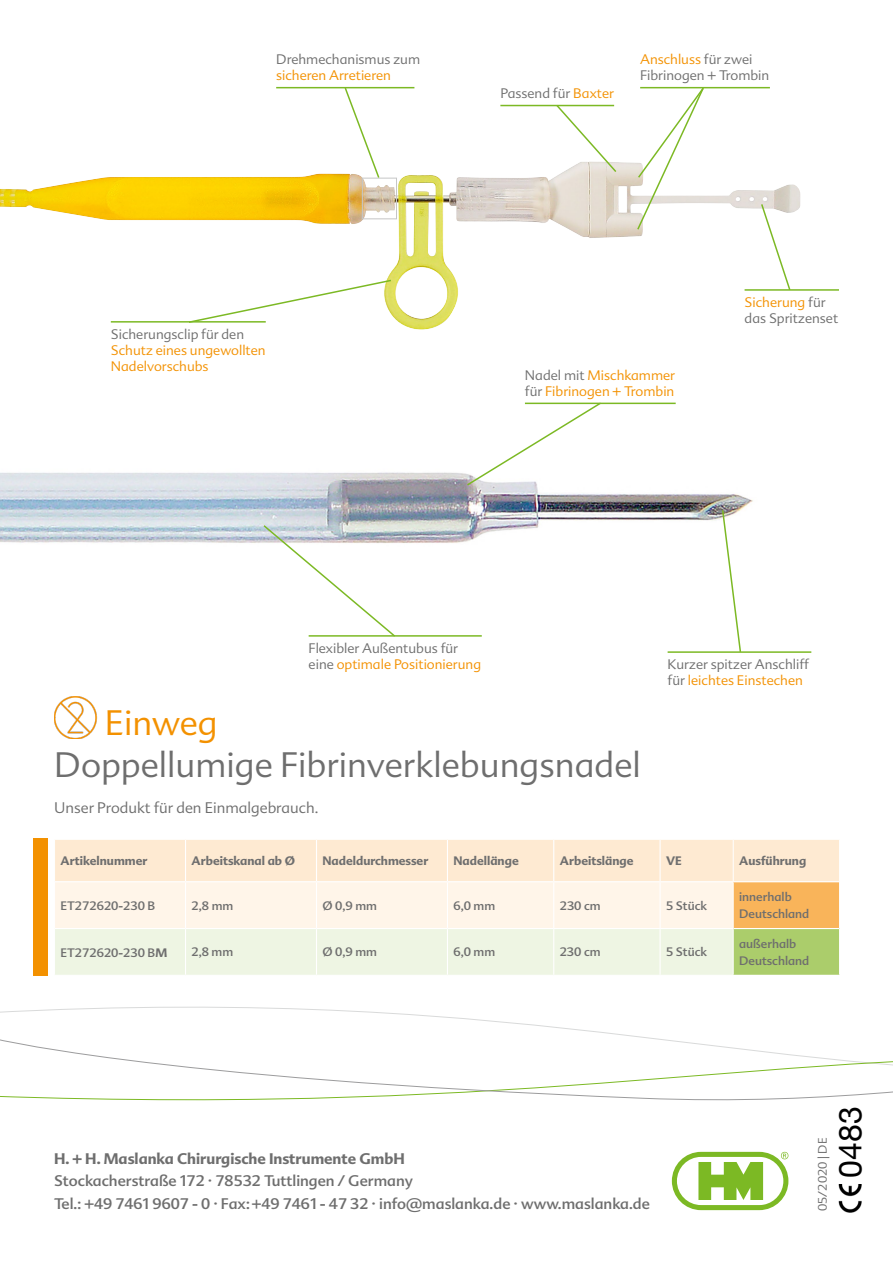
<style>
.page{position:relative;width:893px;height:1263px;background:#fff}
.page>*{position:absolute;margin:0;border:0;box-sizing:border-box;transform-origin:0 0}
.t1{font:300 34.5px "Advert";color:#6e6e6e}
.t2{font:300 34.5px "Advert";color:#f39100}
.t3{font:31.95px "Helvetica Neue";color:#000}
.t4{font:15px/22.5px "Advert";color:#6e6e6e}
.t5{font:700 15px "Advert";color:#6e6e6e}
.t6{font:300 15px "Advert";color:#6e6e6e}
.t7{font:300 13.5px/16.2px "Advert";color:#6e6e6e}
.t8{font:300 13.5px/16.2px "Advert";color:#f39100}
.t9{font:12px/16.5px "Advert";color:#6e6e6e}
.t10{font:700 12px "Advert";color:#6e6e6e}
.t11{font:300 12px "Advert";color:#6e6e6e}
.s1{color:#f39100}
.s2{color:#6e6e6e}
.s3{font-weight:700}
</style>
<div class="page">
<svg style="left:672px;top:1152px;width:116px;height:58px"></svg>
<svg style="left:0;top:1009px;width:893px;height:92px"></svg>
<div style="left:34px;top:839px;width:14px;height:137px;background:#f39100"></div>
<svg style="left:55px;top:840px;width:784px;height:135px"></svg>
<div style="left:733px;top:928px;width:106px;height:47px;background:#abcd6b"></div>
<hr style="left:733px;top:840px;width:1px;height:41px;background:#fff">
<hr style="left:733px;top:882px;width:1px;height:46px;background:#fff">
<hr style="left:733px;top:929px;width:1px;height:46px;background:#fff">
<hr style="left:185px;top:840px;width:1px;height:41px;background:#fff">
<hr style="left:316px;top:840px;width:1px;height:41px;background:#fff">
<hr style="left:447px;top:840px;width:1px;height:41px;background:#fff">
<hr style="left:553px;top:840px;width:1px;height:41px;background:#fff">
<hr style="left:659px;top:840px;width:2px;height:41px;background:#fff">
<hr style="left:185px;top:882px;width:1px;height:46px;background:#fff">
<hr style="left:316px;top:882px;width:1px;height:46px;background:#fff">
<hr style="left:447px;top:882px;width:1px;height:46px;background:#fff">
<hr style="left:553px;top:882px;width:1px;height:46px;background:#fff">
<hr style="left:659px;top:882px;width:2px;height:46px;background:#fff">
<hr style="left:185px;top:929px;width:1px;height:46px;background:#fff">
<hr style="left:316px;top:929px;width:1px;height:46px;background:#fff">
<hr style="left:447px;top:929px;width:1px;height:46px;background:#fff">
<hr style="left:553px;top:929px;width:1px;height:46px;background:#fff">
<hr style="left:659px;top:929px;width:2px;height:46px;background:#fff">
<hr style="left:55px;top:881px;width:131px;height:1px;background:#fff">
<hr style="left:186px;top:881px;width:130px;height:1px;background:#fff">
<hr style="left:316px;top:881px;width:131px;height:1px;background:#fff">
<hr style="left:447px;top:881px;width:107px;height:1px;background:#fff">
<hr style="left:554px;top:881px;width:106px;height:1px;background:#fff">
<hr style="left:660px;top:881px;width:73px;height:1px;background:#fff">
<hr style="left:733px;top:881px;width:106px;height:1px;background:#fff">
<hr style="left:55px;top:928px;width:131px;height:1px;background:#fff">
<hr style="left:186px;top:928px;width:130px;height:1px;background:#fff">
<hr style="left:316px;top:928px;width:131px;height:1px;background:#fff">
<hr style="left:447px;top:928px;width:107px;height:1px;background:#fff">
<hr style="left:554px;top:928px;width:106px;height:1px;background:#fff">
<hr style="left:660px;top:928px;width:73px;height:1px;background:#fff">
<hr style="left:733px;top:928px;width:106px;height:1px;background:#fff">
<img style="left:0;top:472px;width:753px;height:71px">
<img style="left:0;top:162px;width:800px;height:168px">
<img style="left:839px;top:1185px;width:23px;height:27px">
<img style="left:54px;top:696px;width:43px;height:43px">
<div style="left:362px;top:178px;width:35px;height:41px;border:1px solid #c5c6c6"></div>
<hr style="left:500px;top:105px;width:114px;height:1px;background:#7cb924">
<svg style="left:555px;top:104px;width:63px;height:70px"></svg>
<hr style="left:668px;top:651px;width:143px;height:2px;background:#7cb924">
<hr style="left:525px;top:403px;width:151px;height:1px;background:#7cb924">
<hr style="left:276px;top:87px;width:138px;height:1px;background:#7cb924">
<hr style="left:640px;top:87px;width:130px;height:1px;background:#7cb924">
<hr style="left:309px;top:635px;width:173px;height:2px;background:#7cb924">
<hr style="left:111px;top:321px;width:155px;height:2px;background:#7cb924">
<hr style="left:745px;top:289px;width:94px;height:2px;background:#7cb924">
<svg style="left:721px;top:509px;width:21px;height:144px"></svg>
<svg style="left:465px;top:402px;width:138px;height:85px"></svg>
<svg style="left:343px;top:86px;width:38px;height:93px"></svg>
<svg style="left:262px;top:524px;width:135px;height:113px"></svg>
<svg style="left:187px;top:279px;width:206px;height:45px"></svg>
<svg style="left:760px;top:202px;width:32px;height:90px"></svg>
<svg style="left:636px;top:86px;width:69px;height:145px"></svg>
<p class="t7" style="left:276px;top:52px;width:145px">Drehmechanismus zum</p>
<p class="t8" style="left:276px;top:68px;width:116px">sicheren Arretieren</p>
<p class="t7" style="left:111px;top:326px;width:135px">Sicherungsclip für den</p>
<p class="t8" style="left:111px;top:342px;width:156px">Schutz eines ungewollten<br>Nadelvorschubs</p>
<p class="t7" style="left:500px;top:85px;width:115px">Passend für <span class="s1">Baxter</span></p>
<p class="t7" style="left:640px;top:52px;width:131px"><span class="s1">Anschluss</span> für zwei<br>Fibrinogen + Trombin</p>
<p class="t7" style="left:745px;top:294px;width:95px"><span class="s1">Sicherung</span> für das Spritzenset</p>
<p class="t8" style="left:525px;top:367px;width:152px"><span class="s2">Nadel mit</span> Mischkammer <span class="s2">für</span> Fibrinogen + Trombin</p>
<p class="t7" style="left:309px;top:640px;width:174px">Flexibler Außentubus für eine <span class="s1">optimale Positionierung</span></p>
<p class="t7" style="left:668px;top:656px;width:143px">Kurzer spitzer Anschliff für <span class="s1">leichtes Einstechen</span></p>
<h1 class="t2" style="left:105px;top:703px;width:114px">Einweg</h1>
<h1 class="t1" style="left:54px;top:745px;width:588px">Doppellumige Fibrinverklebungsnadel</h1>
<p class="t6" style="left:54px;top:799px;width:266px">Unser Produkt für den Einmalgebrauch.</p>
<p class="t10" style="left:61px;top:854px;width:88px">Artikelnummer</p>
<p class="t10" style="left:192px;top:854px;width:105px">Arbeitskanal ab Ø</p>
<p class="t10" style="left:322px;top:854px;width:107px">Nadeldurchmesser</p>
<p class="t10" style="left:453px;top:854px;width:67px">Nadellänge</p>
<p class="t10" style="left:560px;top:854px;width:75px">Arbeitslänge</p>
<p class="t10" style="left:666px;top:854px;width:17px">VE</p>
<p class="t10" style="left:739px;top:854px;width:69px">Ausführung</p>
<p class="t9" style="left:61px;top:897px;width:96px">ET272620-230 B</p>
<p class="t9" style="left:191px;top:897px;width:43px">2,8 mm</p>
<p class="t9" style="left:322px;top:897px;width:56px">Ø 0,9 mm</p>
<p class="t9" style="left:453px;top:897px;width:43px">6,0 mm</p>
<p class="t9" style="left:560px;top:897px;width:42px">230 cm</p>
<p class="t9" style="left:666px;top:897px;width:43px">5 Stück</p>
<p class="t9" style="left:739px;top:889px;width:72px">innerhalb<br>Deutschland</p>
<p class="t9" style="left:61px;top:944px;width:108px">ET272620-230 B<span class="s3">M</span></p>
<p class="t9" style="left:191px;top:944px;width:43px">2,8 mm</p>
<p class="t9" style="left:322px;top:944px;width:56px">Ø 0,9 mm</p>
<p class="t9" style="left:453px;top:944px;width:43px">6,0 mm</p>
<p class="t9" style="left:560px;top:944px;width:42px">230 cm</p>
<p class="t9" style="left:666px;top:944px;width:43px">5 Stück</p>
<p class="t9" style="left:739px;top:936px;width:72px">außerhalb<br>Deutschland</p>
<p class="t5" style="left:54px;top:1149px;width:352px">H. + H. Maslanka Chirurgische Instrumente GmbH</p>
<p class="t4" style="left:54px;top:1170px;width:597px">Stockacherstraße 172 · 78532 Tuttlingen / Germany<br>Tel.: +49 7461 9607 - 0 · Fax: +49 7461 - 47 32 · info@maslanka.de · www.maslanka.de</p>
<p class="t11" style="left:816px;top:1211px;width:75px;rotate:-90deg">05/2020 | DE</p>
<h2 class="t3" style="left:827px;top:1177px;width:73px;rotate:-90deg">0483</h2>
</div>
